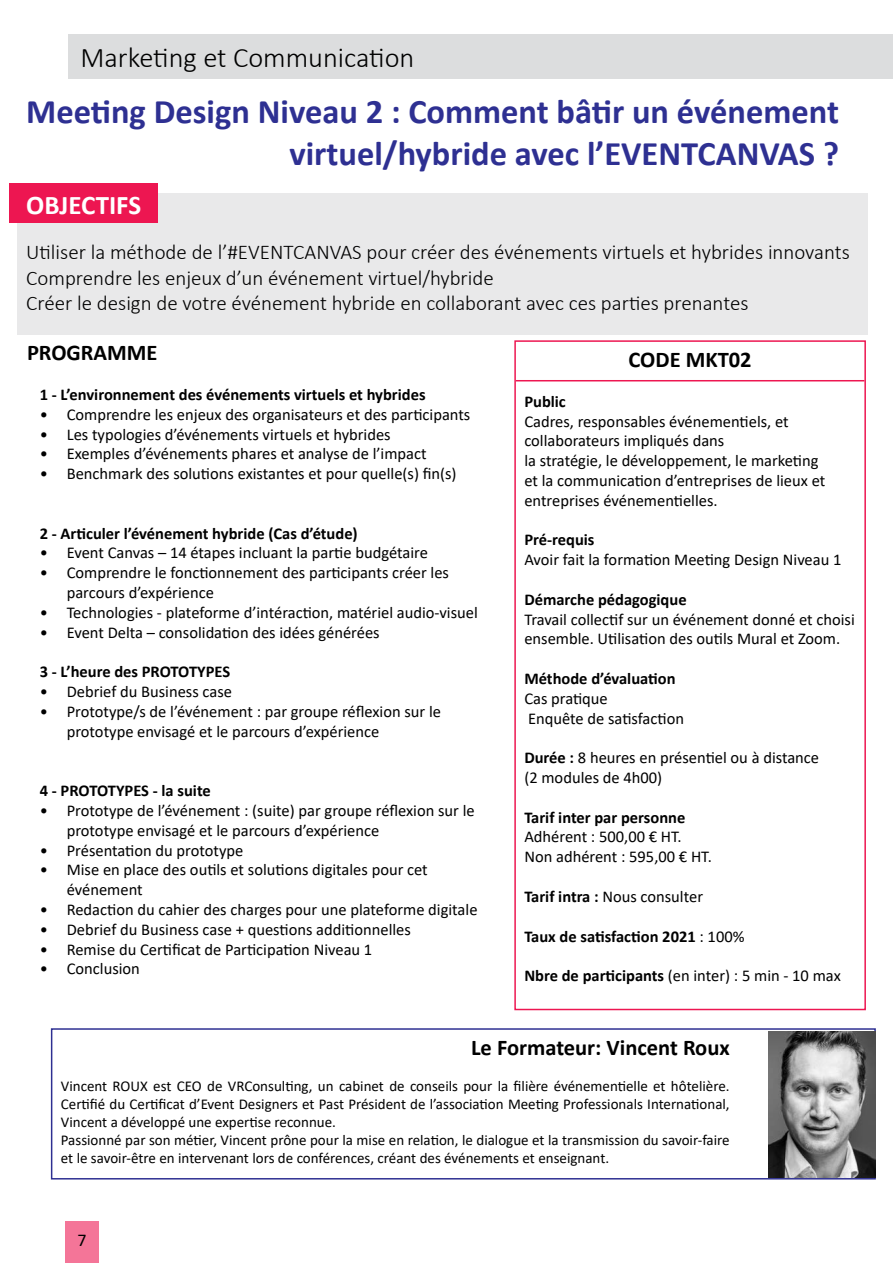
<style>
.page{position:relative;width:893px;height:1263px;background:#fff}
.page>*{position:absolute;margin:0;border:0;box-sizing:border-box;transform-origin:0 0}
.t1{font:700 34.5px/41.4px "Calibri";color:#2e3092;text-align:right}
.t2{font:300 28.5px "Calibri";color:#000}
.t3{font:700 27px "Calibri";color:#fff}
.t4{font:700 22.5px "Calibri";color:#000}
.t5{font:300 21px/25.5px "Calibri";color:#000}
.t6{font:18px "Calibri";color:#000}
.t7{font:16.5px/19.8px "Calibri";color:#000}
.t8{font:700 16.5px "Calibri";color:#000}
.t9{font:15px/18px "Calibri";color:#000}
.s1{font-weight:700}
.s2{font-weight:400}
</style>
<div class="page">
<div style="left:68px;top:34px;width:825px;height:45px;background:#dcddde"></div>
<div style="left:18px;top:193px;width:850px;height:142px;background:#e9e9ea"></div>
<div style="left:9px;top:184px;width:149px;height:39px;background:#ed1651"></div>
<div style="left:65px;top:1222px;width:34px;height:41px;background:#f47598"></div>
<hr style="left:516px;top:380px;width:348px;height:1px;background:#ed1651">
<div style="left:514px;top:340px;width:352px;height:670px;border:2px solid #ed1651"></div>
<div style="left:51px;top:1028px;width:825px;height:151px;border:2px solid #2e3092"></div>
<img style="left:769px;top:1031px;width:107px;height:146px">
<h2 class="t2" style="left:80px;top:40px;width:335px">Marketing et Communication</h2>
<h1 class="t1" style="left:26px;top:91px;width:814px">Meeting Design Niveau 2 : Comment bâtir un événement virtuel/hybride avec l’EVENTCANVAS ?</h1>
<h3 class="t3" style="left:26px;top:185px;width:116px">OBJECTIFS</h3>
<p class="t5" style="left:26px;top:239px;width:825px">Utiliser la méthode de l’#EVENTCANVAS pour créer des événements virtuels et hybrides innovants<br>Comprendre les enjeux d’un événement virtuel/hybride<br>Créer le design de votre événement hybride en collaborant avec ces parties prenantes</p>
<h3 class="t4" style="left:27px;top:337px;width:132px">PROGRAMME</h3>
<p class="t8" style="left:40px;top:383px;width:387px">1 - L’environnement des événements virtuels et hybrides</p>
<p class="t7" style="left:40px;top:404px;width:432px">• Comprendre les enjeux des organisateurs et des participants</p>
<p class="t7" style="left:40px;top:424px;width:352px">• Les typologies d’événements virtuels et hybrides</p>
<p class="t7" style="left:40px;top:444px;width:388px">• Exemples d’événements phares et analyse de l’impact</p>
<p class="t7" style="left:40px;top:463px;width:418px">• Benchmark des solutions existantes et pour quelle(s) fin(s)</p>
<p class="t8" style="left:40px;top:521px;width:320px">2 - Articuler l’événement hybride (Cas d’étude)</p>
<p class="t7" style="left:40px;top:543px;width:390px">• Event Canvas – 14 étapes incluant la partie budgétaire</p>
<p class="t7" style="left:67px;top:562px;width:384px;text-indent:-27px">• Comprendre le fonctionnement des participants créer les parcours d’expérience</p>
<p class="t7" style="left:40px;top:602px;width:440px">• Technologies - plateforme d’intéraction, matériel audio-visuel</p>
<p class="t7" style="left:40px;top:622px;width:341px">• Event Delta – consolidation des idées générées</p>
<p class="t8" style="left:40px;top:660px;width:192px">3 - L’heure des PROTOTYPES</p>
<p class="t7" style="left:40px;top:681px;width:194px">• Debrief du Business case</p>
<p class="t7" style="left:67px;top:701px;width:376px;text-indent:-27px">• Prototype/s de l’événement : par groupe réflexion sur le prototype envisagé et le parcours d’expérience</p>
<p class="t8" style="left:40px;top:779px;width:173px">4 - PROTOTYPES - la suite</p>
<p class="t7" style="left:67px;top:800px;width:409px;text-indent:-27px">• Prototype de l’événement : (suite) par groupe réflexion sur le prototype envisagé et le parcours d’expérience</p>
<p class="t7" style="left:40px;top:840px;width:205px">• Présentation du prototype</p>
<p class="t7" style="left:67px;top:859px;width:363px;text-indent:-27px">• Mise en place des outils et solutions digitales pour cet événement</p>
<p class="t7" style="left:40px;top:899px;width:439px">• Redaction du cahier des charges pour une plateforme digitale</p>
<p class="t7" style="left:40px;top:919px;width:373px">• Debrief du Business case + questions additionnelles</p>
<p class="t7" style="left:40px;top:939px;width:334px">• Remise du Certificat de Participation Niveau 1</p>
<p class="t7" style="left:40px;top:958px;width:102px">• Conclusion</p>
<h3 class="t4" style="left:629px;top:344px;width:125px">CODE MKT02</h3>
<p class="t8" style="left:524px;top:390px;width:43px">Public</p>
<p class="t7" style="left:524px;top:411px;width:302px">Cadres, responsables événementiels, et collaborateurs impliqués dans<br>la stratégie, le développement, le marketing et la communication d’entreprises de lieux et entreprises événementielles.</p>
<p class="t8" style="left:524px;top:528px;width:72px">Pré-requis</p>
<p class="t7" style="left:524px;top:549px;width:319px">Avoir fait la formation Meeting Design Niveau 1</p>
<p class="t8" style="left:524px;top:588px;width:164px">Démarche pédagogique</p>
<p class="t7" style="left:524px;top:609px;width:332px">Travail collectif sur un événement donné et choisi ensemble. Utilisation des outils Mural et Zoom.</p>
<p class="t8" style="left:524px;top:667px;width:153px">Méthode d’évaluation</p>
<p class="t7" style="left:524px;top:688px;width:161px">Cas pratique<br>Enquête de satisfaction</p>
<p class="t7" style="left:524px;top:747px;width:296px"><span class="s1">Durée :</span> 8 heures en présentiel ou à distance (2 modules de 4h00)</p>
<p class="t8" style="left:524px;top:805px;width:163px">Tarif inter par personne</p>
<p class="t7" style="left:524px;top:827px;width:189px">Adhérent : 500,00 € HT.<br>Non adhérent : 595,00 € HT.</p>
<p class="t7" style="left:524px;top:886px;width:180px"><span class="s1">Tarif intra :</span> Nous consulter</p>
<p class="t8" style="left:524px;top:924px;width:222px">Taux de satisfaction 2021 <span class="s2">: 100%</span></p>
<p class="t7" style="left:524px;top:965px;width:318px"><span class="s1">Nbre de participants</span> (en inter) : 5 min - 10 max</p>
<h3 class="t4" style="left:471px;top:1032px;width:260px">Le Formateur: Vincent Roux</h3>
<p class="t9" style="left:61px;top:1077px;width:670px">Vincent ROUX est CEO de VRConsulting, un cabinet de conseils pour la filière événementielle et hôtelière.<br>Certifié du Certificat d’Event Designers et Past Président de l’association Meeting Professionals International, Vincent a développé une expertise reconnue.<br>Passionné par son métier, Vincent prône pour la mise en relation, le dialogue et la transmission du savoir-faire et le savoir-être en intervenant lors de conférences, créant des événements et enseignant.</p>
<p class="t6" style="left:77px;top:1228px;width:11px">7</p>
</div>
